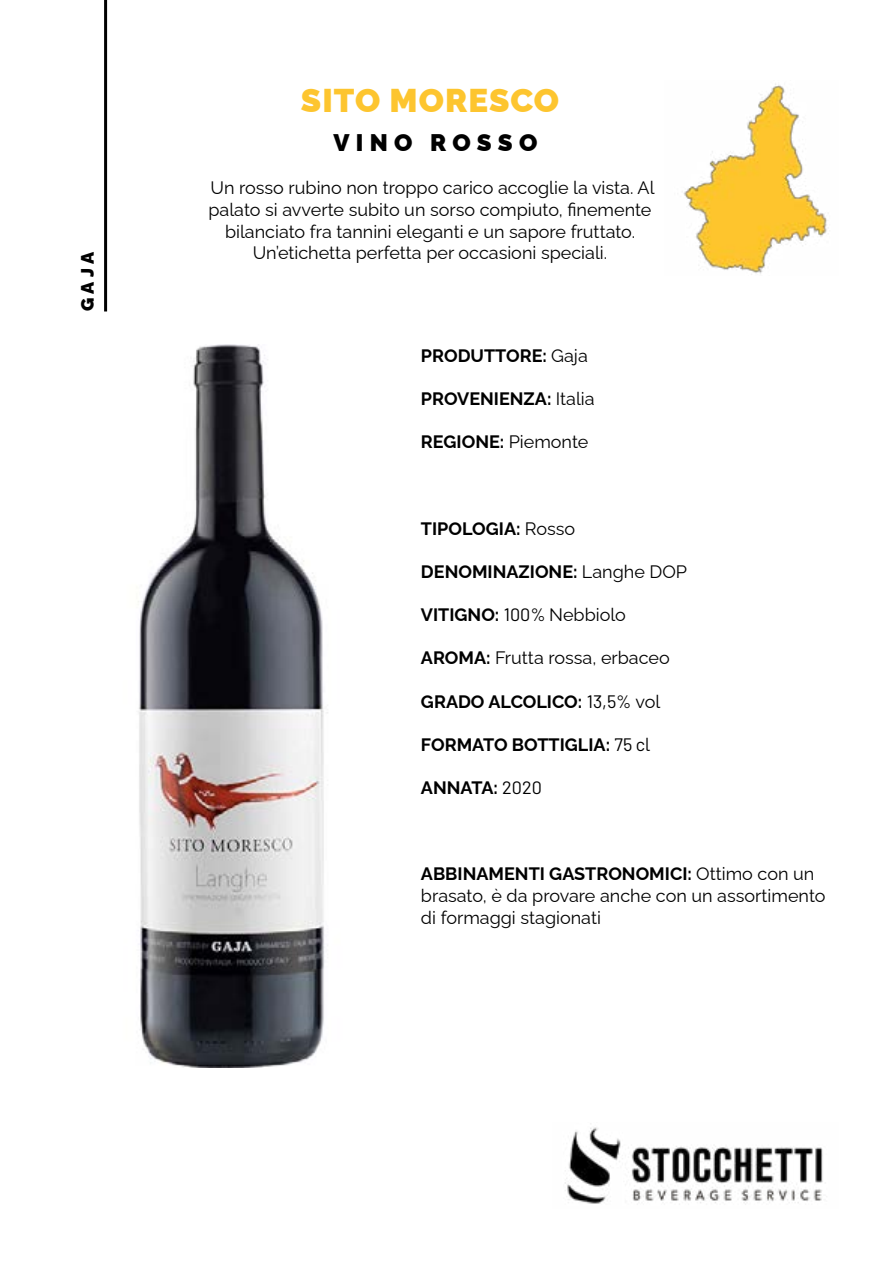
<style>
.page{position:relative;width:893px;height:1263px;background:#fff}
.page>*{position:absolute;margin:0;border:0;box-sizing:border-box;transform-origin:0 0}
.t1{font:900 33px "Raleway";letter-spacing:.03em;color:#fdc52f}
.t2{font:900 24px "Raleway";letter-spacing:.26em;color:#000}
.t3{font:18px/21.6px "Raleway";color:#000}
.t4{font:700 18px "Raleway";color:#000}
.t5{font:900 18px "Raleway";color:#000}
.s1{font-weight:400}
.s2{font-family:"Barlow";font-weight:400}
.s3{font-weight:700}
</style>
<div class="page">
<img style="left:565px;top:1123px;width:258px;height:82px">
<img style="left:138px;top:345px;width:190px;height:723px">
<hr style="left:104px;top:0;width:3px;height:311px;background:#000">
<img style="left:684px;top:83px;width:143px;height:191px">
<p class="t5" style="left:73px;top:311px;width:62px;rotate:-90deg">GAJA</p>
<h1 class="t1" style="left:301px;top:74px;width:260px">SITO MORESCO</h1>
<h2 class="t2" style="left:333px;top:124px;width:205px">VINO ROSSO</h2>
<p class="t3" style="left:208px;top:175px;width:448px;text-align:center">Un rosso rubino non troppo carico accoglie la vista. Al palato si avverte subito un sorso compiuto, finemente bilanciato fra tannini eleganti e un sapore fruttato.<br>Un’etichetta perfetta per occasioni speciali.</p>
<p class="t4" style="left:421px;top:341px;width:168px">PRODUTTORE: <span class="s1">Gaja</span></p>
<p class="t4" style="left:421px;top:384px;width:175px">PROVENIENZA: <span class="s1">Italia</span></p>
<p class="t4" style="left:421px;top:428px;width:169px">REGIONE: <span class="s1">Piemonte</span></p>
<p class="t4" style="left:421px;top:514px;width:156px">TIPOLOGIA: <span class="s1">Rosso</span></p>
<p class="t4" style="left:421px;top:557px;width:268px">DENOMINAZIONE: <span class="s1">Langhe DOP</span></p>
<p class="t4" style="left:421px;top:600px;width:207px">VITIGNO: <span class="s2">100%</span> <span class="s1">Nebbiolo</span></p>
<p class="t3" style="left:421px;top:645px;width:250px"><span class="s3">AROMA:</span> Frutta rossa, erbaceo</p>
<p class="t4" style="left:421px;top:687px;width:241px">GRADO ALCOLICO: <span class="s2">13,5%</span> <span class="s1">vol</span></p>
<p class="t4" style="left:421px;top:730px;width:231px">FORMATO BOTTIGLIA: <span class="s2">75 c</span><span class="s1">l</span></p>
<p class="t4" style="left:421px;top:773px;width:122px">ANNATA: <span class="s2">2020</span></p>
<p class="t3" style="left:421px;top:861px;width:406px"><span class="s3">ABBINAMENTI GASTRONOMICI:</span> Ottimo con un brasato, è da provare anche con un assortimento di formaggi stagionati</p>
</div>
